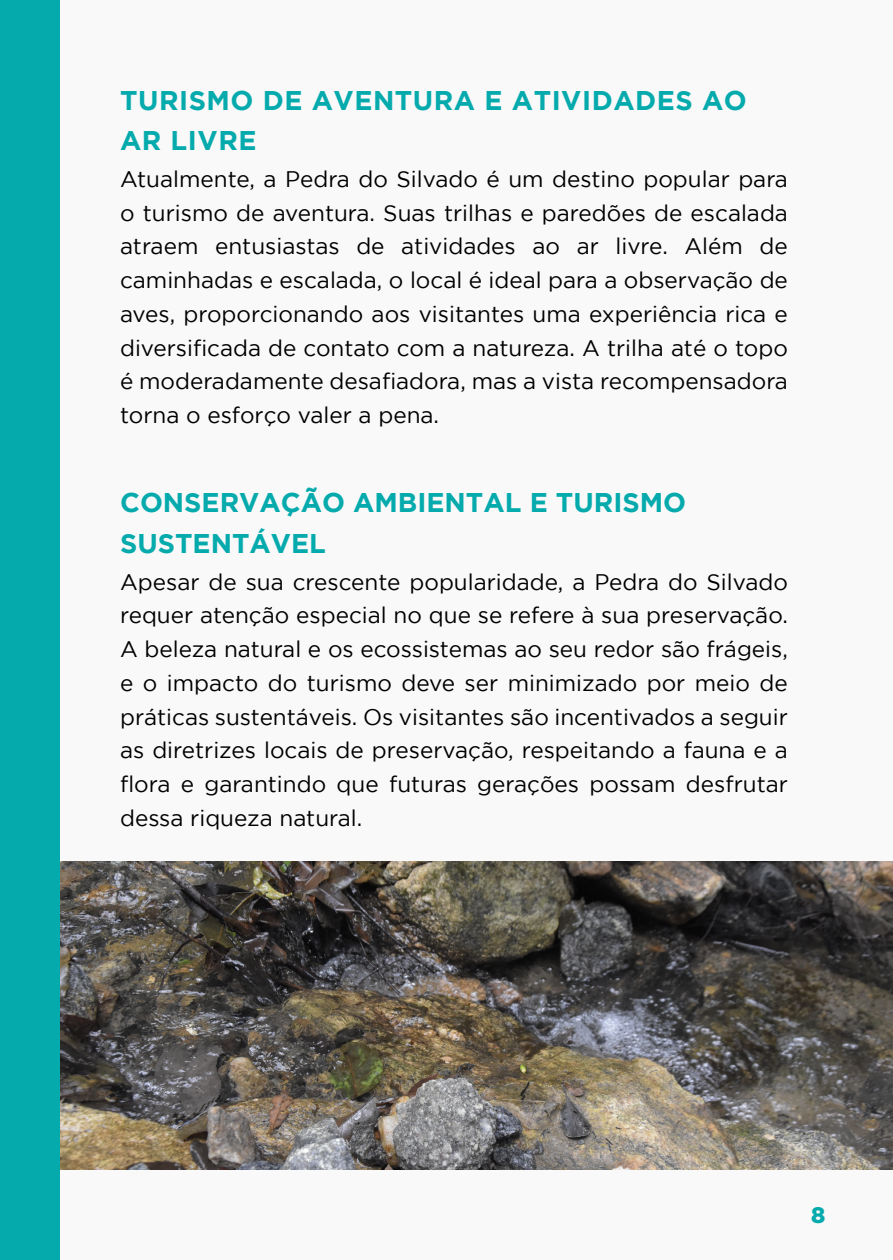
<style>
.page{position:relative;width:893px;height:1260px;background:#fff}
.page>*{position:absolute;margin:0;border:0;box-sizing:border-box;transform-origin:0 0}
.t1{font:700 27px/40.5px "Gotham";color:#05aaad}
.t2{font:700 27px/40.5px "Gotham";letter-spacing:.02em;color:#05aaad}
.t3{font:22.5px/33.8px "Gotham";color:#000;text-align:justify}
.t4{font:900 22.5px "Gotham";color:#05aaad}
</style>
<div class="page">
<div style="left:0;top:0;width:892px;height:1260px;background:#f9f9f9"></div>
<div style="left:0;top:0;width:60px;height:1260px;background:#05aaad"></div>
<img style="left:60px;top:861px;width:832px;height:309px">
<p class="t2" style="left:120px;top:79px;width:628px">TURISMO DE AVENTURA E ATIVIDADES AO<br>AR LIVRE</p>
<p class="t3" style="left:120px;top:162px;width:669px">Atualmente, a Pedra do Silvado é um destino popular para o turismo de aventura. Suas trilhas e paredões de escalada atraem entusiastas de atividades ao ar livre. Além de caminhadas e escalada, o local é ideal para a observação de aves, proporcionando aos visitantes uma experiência rica e diversificada de contato com a natureza. A trilha até o topo é moderadamente desafiadora, mas a vista recompensadora torna o esforço valer a pena.</p>
<p class="t1" style="left:120px;top:482px;width:567px">CONSERVAÇÃO AMBIENTAL E TURISMO<br>SUSTENTÁVEL</p>
<p class="t3" style="left:120px;top:565px;width:669px">Apesar de sua crescente popularidade, a Pedra do Silvado requer atenção especial no que se refere à sua preservação.<br>A beleza natural e os ecossistemas ao seu redor são frágeis, e o impacto do turismo deve ser minimizado por meio de práticas sustentáveis. Os visitantes são incentivados a seguir as diretrizes locais de preservação, respeitando a fauna e a flora e garantindo que futuras gerações possam desfrutar dessa riqueza natural.</p>
<p class="t4" style="left:811px;top:1202px;width:16px">8</p>
</div>
